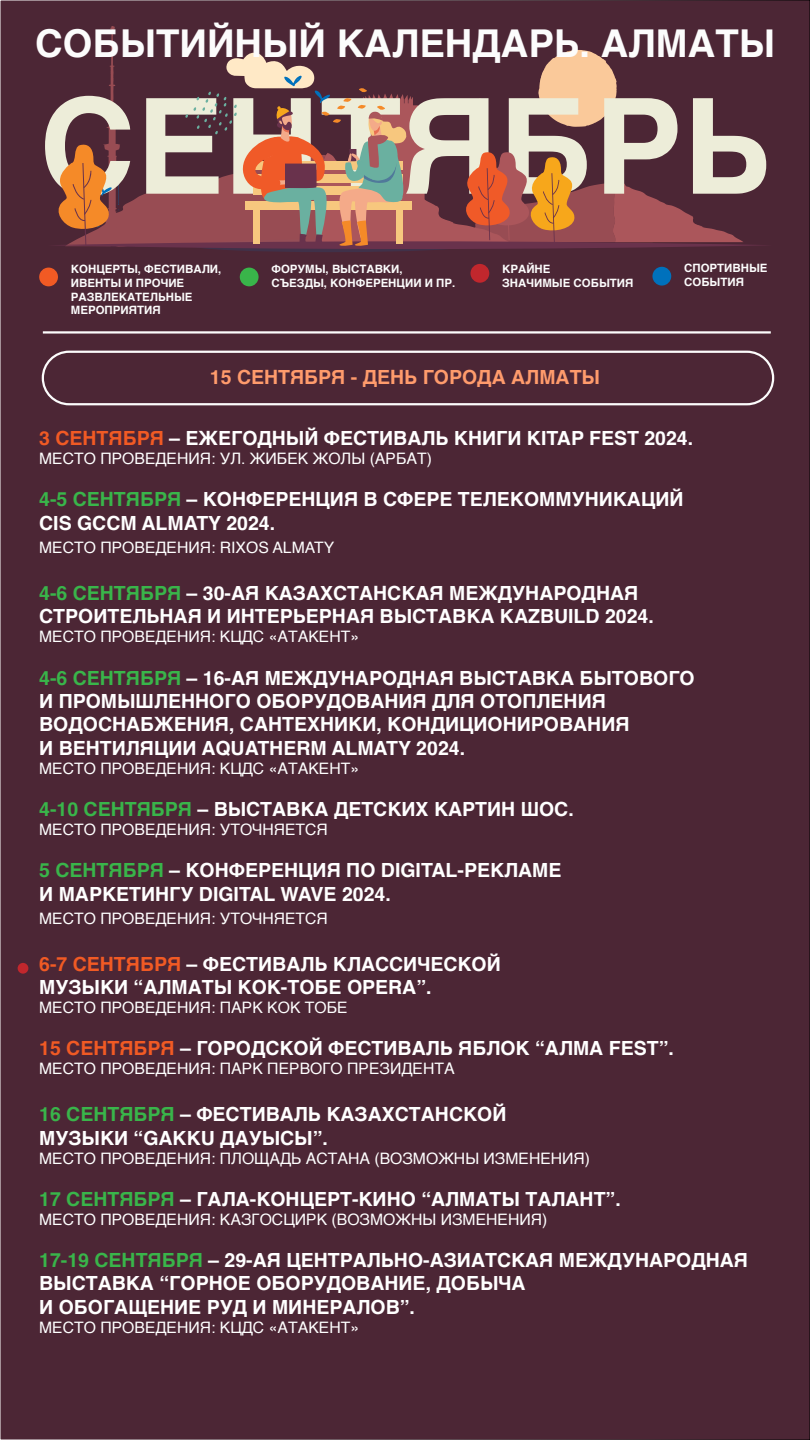
<style>
.page{position:relative;width:810px;height:1440px;background:#4c2635}
.page>*{position:absolute;margin:0;border:0;box-sizing:border-box;transform-origin:0 0}
.t1{font:700 38.4px "Helvetica";color:#fcfcfc}
.t2{font:700 19.5px/23.4px "Helvetica";color:#fff}
.t3{font:700 19.5px "Helvetica";color:#ff9b6c}
.t4{font:15.75px "Helvetica";color:#fff}
.t5{font:700 11.48px/13.8px "Helvetica";color:#fcfcfc}
.s1{color:#f15a24}
.s2{color:#39b54a}
</style>
<div class="page">
<div style="left:39px;top:268px;width:19px;height:18px;background:#f15a24;border-radius:50%"></div>
<div style="left:470px;top:264px;width:19px;height:19px;background:#c1272d;border-radius:50%"></div>
<div style="left:240px;top:268px;width:19px;height:18px;background:#39b54a;border-radius:50%"></div>
<div style="left:652px;top:267px;width:19px;height:19px;background:#0071bc;border-radius:50%"></div>
<hr style="left:43px;top:331px;width:728px;height:3px;background:#fcfcfc">
<svg style="left:45px;top:50px;width:722px;height:202px"></svg>
<div style="left:18px;top:963px;width:10px;height:11px;background:#c1272d;border-radius:50%"></div>
<div style="left:42px;top:351px;width:732px;height:54px;border:2px solid #fcfcfc;border-radius:26px"></div>
<h1 class="t1" style="left:35px;top:20px;width:741px">СОБЫТИЙНЫЙ КАЛЕНДАРЬ. АЛМАТЫ</h1>
<p class="t5" style="left:71px;top:263px;width:152px">КОНЦЕРТЫ, ФЕСТИВАЛИ,<br>ИВЕНТЫ И ПРОЧИЕ<br>РАЗВЛЕКАТЕЛЬНЫЕ<br>МЕРОПРИЯТИЯ</p>
<p class="t5" style="left:502px;top:264px;width:133px">КРАЙНЕ<br>ЗНАЧИМЫЕ СОБЫТИЯ</p>
<p class="t5" style="left:271px;top:263px;width:185px">ФОРУМЫ, ВЫСТАВКИ,<br>СЪЕЗДЫ, КОНФЕРЕНЦИИ И ПР.</p>
<p class="t5" style="left:684px;top:263px;width:85px">СПОРТИВНЫЕ<br>СОБЫТИЯ</p>
<p class="t3" style="left:210px;top:365px;width:392px">15 СЕНТЯБРЯ - ДЕНЬ ГОРОДА АЛМАТЫ</p>
<p class="t2" style="left:39px;top:429px;width:656px"><span class="s1">3 СЕНТЯБРЯ</span> – ЕЖЕГОДНЫЙ ФЕСТИВАЛЬ КНИГИ KITAP FEST 2024.</p>
<p class="t4" style="left:39px;top:446px;width:394px">МЕСТО ПРОВЕДЕНИЯ: УЛ. ЖИБЕК ЖОЛЫ (АРБАТ)</p>
<p class="t2" style="left:39px;top:490px;width:646px"><span class="s2">4-5 СЕНТЯБРЯ</span> – КОНФЕРЕНЦИЯ В СФЕРЕ ТЕЛЕКОММУНИКАЦИЙ<br>CIS GCCM ALMATY 2024.</p>
<p class="t4" style="left:39px;top:535px;width:297px">МЕСТО ПРОВЕДЕНИЯ: RIXOS ALMATY</p>
<p class="t2" style="left:39px;top:584px;width:616px"><span class="s2">4-6 СЕНТЯБРЯ</span> – 30-АЯ КАЗАХСТАНСКАЯ МЕЖДУНАРОДНАЯ<br>СТРОИТЕЛЬНАЯ И ИНТЕРЬЕРНАЯ ВЫСТАВКА KAZBUILD 2024.</p>
<p class="t4" style="left:39px;top:625px;width:322px">МЕСТО ПРОВЕДЕНИЯ: КЦДС «АТАКЕНТ»</p>
<p class="t2" style="left:39px;top:668px;width:657px"><span class="s2">4-6 СЕНТЯБРЯ</span> – 16-АЯ МЕЖДУНАРОДНАЯ ВЫСТАВКА БЫТОВОГО И ПРОМЫШЛЕННОГО ОБОРУДОВАНИЯ ДЛЯ ОТОПЛЕНИЯ ВОДОСНАБЖЕНИЯ, САНТЕХНИКИ, КОНДИЦИОНИРОВАНИЯ<br>И ВЕНТИЛЯЦИИ AQUATHERM ALMATY 2024.</p>
<p class="t4" style="left:39px;top:756px;width:322px">МЕСТО ПРОВЕДЕНИЯ: КЦДС «АТАКЕНТ»</p>
<p class="t2" style="left:39px;top:800px;width:536px"><span class="s2">4-10 СЕНТЯБРЯ</span> – ВЫСТАВКА ДЕТСКИХ КАРТИН ШОС.</p>
<p class="t4" style="left:39px;top:817px;width:290px">МЕСТО ПРОВЕДЕНИЯ: УТОЧНЯЕТСЯ</p>
<p class="t2" style="left:39px;top:861px;width:524px"><span class="s2">5 СЕНТЯБРЯ</span> – КОНФЕРЕНЦИЯ ПО DIGITAL-РЕКЛАМЕ<br>И МАРКЕТИНГУ DIGITAL WAVE 2024.</p>
<p class="t4" style="left:39px;top:906px;width:290px">МЕСТО ПРОВЕДЕНИЯ: УТОЧНЯЕТСЯ</p>
<p class="t2" style="left:39px;top:954px;width:463px"><span class="s1">6-7 СЕНТЯБРЯ</span> – ФЕСТИВАЛЬ КЛАССИЧЕСКОЙ<br>МУЗЫКИ “АЛМАТЫ КОК-ТОБЕ OPERA”.</p>
<p class="t4" style="left:39px;top:996px;width:310px">МЕСТО ПРОВЕДЕНИЯ: ПАРК КОК ТОБЕ</p>
<p class="t2" style="left:39px;top:1039px;width:636px"><span class="s1">15 СЕНТЯБРЯ</span> – ГОРОДСКОЙ ФЕСТИВАЛЬ ЯБЛОК “АЛМА FEST”.</p>
<p class="t4" style="left:39px;top:1057px;width:417px">МЕСТО ПРОВЕДЕНИЯ: ПАРК ПЕРВОГО ПРЕЗИДЕНТА</p>
<p class="t2" style="left:39px;top:1105px;width:469px"><span class="s2">16 СЕНТЯБРЯ</span> – ФЕСТИВАЛЬ КАЗАХСТАНСКОЙ<br>МУЗЫКИ “GAKKU ДАУЫСЫ”.</p>
<p class="t4" style="left:39px;top:1146px;width:552px">МЕСТО ПРОВЕДЕНИЯ: ПЛОЩАДЬ АСТАНА (ВОЗМОЖНЫ ИЗМЕНЕНИЯ)</p>
<p class="t2" style="left:39px;top:1189px;width:583px"><span class="s2">17 СЕНТЯБРЯ</span> – ГАЛА-КОНЦЕРТ-КИНО “АЛМАТЫ ТАЛАНТ”.</p>
<p class="t4" style="left:39px;top:1207px;width:510px">МЕСТО ПРОВЕДЕНИЯ: КАЗГОСЦИРК (ВОЗМОЖНЫ ИЗМЕНЕНИЯ)</p>
<p class="t2" style="left:39px;top:1251px;width:710px"><span class="s2">17-19 СЕНТЯБРЯ</span> – 29-АЯ ЦЕНТРАЛЬНО-АЗИАТСКАЯ МЕЖДУНАРОДНАЯ<br>ВЫСТАВКА “ГОРНОЕ ОБОРУДОВАНИЕ, ДОБЫЧА<br>И ОБОГАЩЕНИЕ РУД И МИНЕРАЛОВ”.</p>
<p class="t4" style="left:39px;top:1315px;width:322px">МЕСТО ПРОВЕДЕНИЯ: КЦДС «АТАКЕНТ»</p>
</div>
